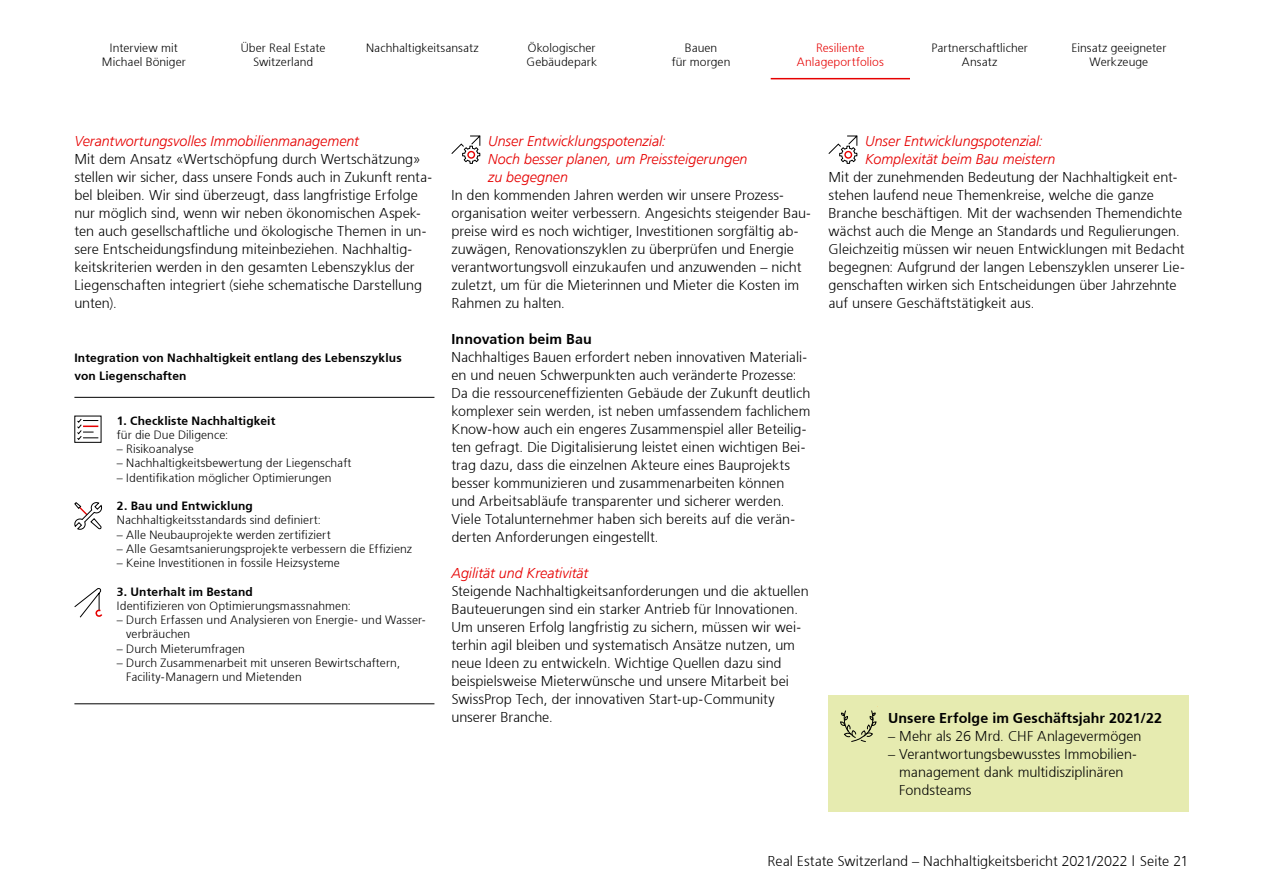
<style>
.page{position:relative;width:1263px;height:893px;background:#fff}
.page>*{position:absolute;margin:0;border:0;box-sizing:border-box;transform-origin:0 0}
.t1{font:300 14.25px/18px "Frutiger 45";color:#000}
.t2{font:italic 300 14.25px/18px "Frutiger 45";color:#e60000}
.t3{font:300 14.25px "Frutiger 45";letter-spacing:.005em;color:#000}
.t4{font:300 12px/14.2px "Frutiger 45";letter-spacing:.005em;color:#000;text-align:center}
.t5{font:300 12px/18px "Frutiger 45";letter-spacing:.015em;color:#000}
.t6{font:300 12px/14.2px "Frutiger 45";letter-spacing:.01em;color:#e60000;text-align:center}
</style>
<div class="page">
<hr style="left:771px;top:78px;width:139px;height:1px;background:#e60000">
<hr style="left:74px;top:397px;width:360px;height:1px;background:#000">
<hr style="left:74px;top:703px;width:360px;height:1px;background:#000">
<svg style="left:74px;top:415px;width:28px;height:28px"></svg>
<svg style="left:74px;top:502px;width:29px;height:28px"></svg>
<svg style="left:74px;top:588px;width:29px;height:30px"></svg>
<svg style="left:451px;top:135px;width:30px;height:29px"></svg>
<div style="left:467px;top:151px;width:8px;height:8px;border:1px solid #e60000;border-radius:50%"></div>
<svg style="left:828px;top:135px;width:30px;height:29px"></svg>
<div style="left:844px;top:151px;width:8px;height:8px;border:1px solid #e60000;border-radius:50%"></div>
<div style="left:828px;top:695px;width:360px;height:117px;background:#e6ebb0"></div>
<svg style="left:840px;top:710px;width:37px;height:32px"></svg>
<p class="t4" style="left:102px;top:40px;width:85px">Interview mit<br>Michael Böniger</p>
<p class="t4" style="left:241px;top:40px;width:86px">Über Real Estate<br>Switzerland</p>
<p class="t4" style="left:366px;top:40px;width:114px">Nachhaltigkeitsansatz</p>
<p class="t4" style="left:526px;top:40px;width:72px;text-align:left">Ökologischer<br>Gebäudepark</p>
<p class="t4" style="left:672px;top:40px;width:60px">Bauen<br>für morgen</p>
<p class="t6" style="left:797px;top:40px;width:88px">Resiliente<br>Anlageportfolios</p>
<p class="t4" style="left:931px;top:40px;width:98px">Partnerschaftlicher<br>Ansatz</p>
<p class="t4" style="left:1071px;top:40px;width:96px">Einsatz geeigneter<br>Werkzeuge</p>
<p class="t2" style="left:74px;top:132px;width:286px">Verantwortungsvolles Immobilienmanagement</p>
<p class="t1" style="left:74px;top:150px;width:359px">Mit dem Ansatz «Wertschöpfung durch Wertschätzung» stellen wir sicher, dass unsere Fonds auch in Zukunft renta&shy;bel bleiben. Wir sind überzeugt, dass langfristige Erfolge nur möglich sind, wenn wir neben ökonomischen Aspek&shy;ten auch gesellschaftliche und ökologische Themen in un&shy;sere Entscheidungsfindung miteinbeziehen. Nachhaltig&shy;keitskriterien werden in den gesamten Lebenszyklus der Liegenschaften integriert (siehe schematische Darstellung unten).</p>
<p class="t5" style="left:74px;top:348px;width:329px">Integration von Nachhaltigkeit entlang des Lebenszyklus von Liegenschaften</p>
<p class="t5" style="left:117px;top:411px;width:160px">1. Checkliste Nachhaltigkeit</p>
<p class="t4" style="left:117px;top:428px;width:113px">für die Due Diligence:</p>
<p class="t4" style="left:117px;top:442px;width:78px">– Risikoanalyse</p>
<p class="t4" style="left:117px;top:456px;width:236px">– Nachhaltigkeitsbewertung der Liegenschaft</p>
<p class="t4" style="left:117px;top:470px;width:216px">– Identifikation möglicher Optimierungen</p>
<p class="t5" style="left:117px;top:497px;width:138px">2. Bau und Entwicklung</p>
<p class="t4" style="left:117px;top:513px;width:206px">Nachhaltigkeitsstandards sind definiert:</p>
<p class="t4" style="left:117px;top:527px;width:215px">– Alle Neubauprojekte werden zertifiziert</p>
<p class="t4" style="left:117px;top:542px;width:297px">– Alle Gesamtsanierungsprojekte verbessern die Effizienz</p>
<p class="t4" style="left:117px;top:556px;width:224px">– Keine Investitionen in fossile Heizsysteme</p>
<p class="t5" style="left:117px;top:582px;width:138px">3. Unterhalt im Bestand</p>
<p class="t4" style="left:117px;top:599px;width:236px">Identifizieren von Optimierungsmassnahmen:</p>
<p class="t4" style="left:126px;top:613px;width:301px;text-align:left;text-indent:-9px">– Durch Erfassen und Analysieren von Energie- und Wasser&shy;verbräuchen</p>
<p class="t4" style="left:117px;top:641px;width:129px">– Durch Mieterumfragen</p>
<p class="t4" style="left:126px;top:656px;width:275px;text-align:left;text-indent:-9px">– Durch Zusammenarbeit mit unseren Bewirtschaftern,<br>Facility-Managern und Mietenden</p>
<p class="t2" style="left:488px;top:132px;width:261px">Unser Entwicklungspotenzial:<br>Noch besser planen, um Preissteigerungen zu begegnen</p>
<p class="t1" style="left:451px;top:186px;width:361px">In den kommenden Jahren werden wir unsere Prozess&shy;organisation weiter verbessern. Angesichts steigender Bau&shy;preise wird es noch wichtiger, Investitionen sorgfältig ab&shy;zuwägen, Renovationszyklen zu überprüfen und Energie verantwortungsvoll einzukaufen und anzuwenden – nicht zuletzt, um für die Mieterinnen und Mieter die Kosten im Rahmen zu halten.</p>
<p class="t3" style="left:451px;top:330px;width:142px">Innovation beim Bau</p>
<p class="t1" style="left:451px;top:348px;width:360px">Nachhaltiges Bauen erfordert neben innovativen Materiali&shy;en und neuen Schwerpunkten auch veränderte Prozesse:<br>Da die ressourceneffizienten Gebäude der Zukunft deutlich komplexer sein werden, ist neben umfassendem fachlichem Know-how auch ein engeres Zusammenspiel aller Beteilig&shy;ten gefragt. Die Digitalisierung leistet einen wichtigen Bei&shy;trag dazu, dass die einzelnen Akteure eines Bauprojekts besser kommunizieren und zusammenarbeiten können und Arbeitsabläufe transparenter und sicherer werden.<br>Viele Totalunternehmer haben sich bereits auf die verän&shy;derten Anforderungen eingestellt.</p>
<p class="t2" style="left:451px;top:564px;width:138px">Agilität und Kreativität</p>
<p class="t1" style="left:451px;top:582px;width:359px">Steigende Nachhaltigkeitsanforderungen und die aktuellen Bauteuerungen sind ein starker Antrieb für Innovationen.<br>Um unseren Erfolg langfristig zu sichern, müssen wir wei&shy;terhin agil bleiben und systematisch Ansätze nutzen, um neue Ideen zu entwickeln. Wichtige Quellen dazu sind beispielsweise Mieterwünsche und unsere Mitarbeit bei SwissProp Tech, der innovativen Start-up-Community unserer Branche.</p>
<p class="t2" style="left:865px;top:132px;width:192px">Unser Entwicklungspotenzial:<br>Komplexität beim Bau meistern</p>
<p class="t1" style="left:828px;top:168px;width:358px">Mit der zunehmenden Bedeutung der Nachhaltigkeit ent&shy;stehen laufend neue Themenkreise, welche die ganze Branche beschäftigen. Mit der wachsenden Themendichte wächst auch die Menge an Standards und Regulierungen.<br>Gleichzeitig müssen wir neuen Entwicklungen mit Bedacht begegnen: Aufgrund der langen Lebenszyklen unserer Lie&shy;genschaften wirken sich Entscheidungen über Jahrzehnte auf unsere Geschäftstätigkeit aus.</p>
<p class="t3" style="left:888px;top:709px;width:276px">Unsere Erfolge im Geschäftsjahr 2021/22</p>
<p class="t1" style="left:888px;top:727px;width:255px">– Mehr als 26 Mrd. CHF Anlagevermögen</p>
<p class="t1" style="left:899px;top:745px;width:238px;text-indent:-11px">– Verantwortungsbewusstes Immobilien&shy;management dank multidisziplinären<br>Fondsteams</p>
<p class="t1" style="left:768px;top:851px;width:422px">Real Estate Switzerland – Nachhaltigkeitsbericht 2021/2022 | Seite 21</p>
</div>
